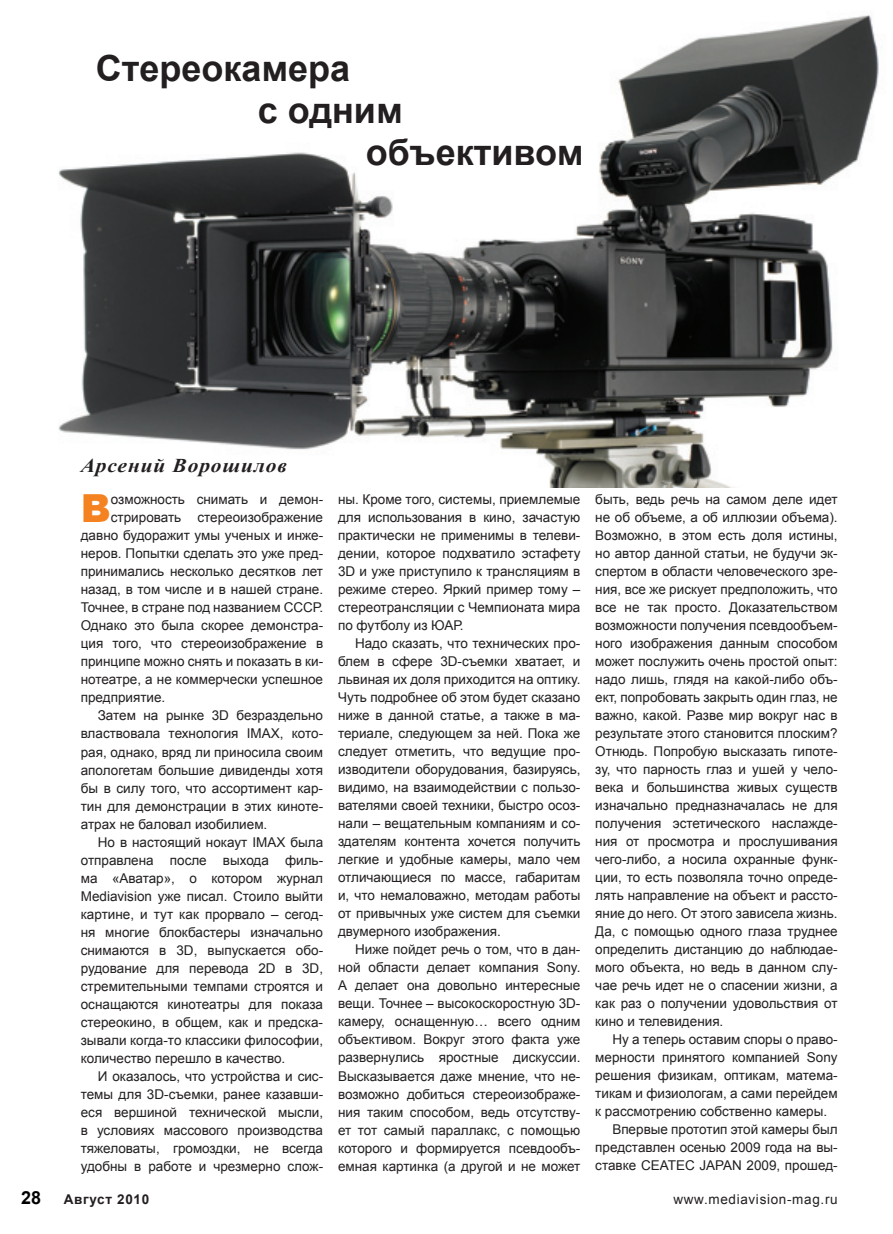
<style>
.page{position:relative;width:893px;height:1234px;background:#fff}
.page>*{position:absolute;margin:0;border:0;box-sizing:border-box;transform-origin:0 0}
.t1{font:900 38.7px "Arial";color:#f58220}
.t2{font:700 36px "Arial";color:#231f20}
.t3{font:italic 700 19.5px "Times New Roman";letter-spacing:.04em;color:#231f20;scale:1.1 1}
.t4{font:700 18px "Arial";color:#000}
.t5{font:13.5px/18px "Arial";color:#231f20;text-align:justify}
.t6{font:13.5px "Arial";letter-spacing:.05em;color:#231f20}
.t7{font:700 13.5px "Arial";letter-spacing:.05em;color:#231f20}
</style>
<div class="page">
<img style="left:58px;top:14px;width:821px;height:473px">
<h2 class="t2" style="left:96px;top:44px;width:256px">Стереокамера</h2>
<h2 class="t2" style="left:258px;top:86px;width:146px">с одним</h2>
<h2 class="t2" style="left:366px;top:128px;width:219px">объективом</h2>
<h3 class="t3" style="left:81px;top:451px;width:189px">Арсений Ворошилов</h3>
<h1 class="t1" style="left:81px;top:480px;width:32px">В</h1>
<p class="t5" style="left:111px;top:490px;width:214px">озможность снимать и демон-</p>
<p class="t5" style="left:111px;top:508px;width:214px">стрировать стереоизображение</p>
<p class="t5" style="left:81px;top:526px;width:244px">давно будоражит умы ученых и инже-</p>
<p class="t5" style="left:81px;top:544px;width:244px">неров. Попытки сделать это уже пред-</p>
<p class="t5" style="left:81px;top:562px;width:244px">принимались несколько десятков лет</p>
<p class="t5" style="left:81px;top:580px;width:244px">назад, в том числе и в нашей стране.</p>
<p class="t5" style="left:81px;top:598px;width:244px">Точнее, в стране под названием СССР.</p>
<p class="t5" style="left:81px;top:616px;width:244px">Однако это была скорее демонстра-</p>
<p class="t5" style="left:81px;top:634px;width:244px">ция того, что стереоизображение в</p>
<p class="t5" style="left:81px;top:652px;width:244px">принципе можно снять и показать в ки-</p>
<p class="t5" style="left:81px;top:670px;width:244px">нотеатре, а не коммерчески успешное</p>
<p class="t5" style="left:81px;top:688px;width:86px">предприятие.</p>
<p class="t5" style="left:98px;top:706px;width:227px">Затем на рынке 3D безраздельно</p>
<p class="t5" style="left:81px;top:724px;width:244px">властвовала технология IMAX, кото-</p>
<p class="t5" style="left:81px;top:742px;width:244px">рая, однако, вряд ли приносила своим</p>
<p class="t5" style="left:81px;top:760px;width:244px">апологетам большие дивиденды хотя</p>
<p class="t5" style="left:81px;top:778px;width:244px">бы в силу того, что ассортимент кар-</p>
<p class="t5" style="left:81px;top:796px;width:244px">тин для демонстрации в этих киноте-</p>
<p class="t5" style="left:81px;top:814px;width:188px">атрах не баловал изобилием.</p>
<p class="t5" style="left:98px;top:832px;width:227px">Но в настоящий нокаут IMAX была</p>
<p class="t5" style="left:81px;top:850px;width:244px">отправлена после выхода филь-</p>
<p class="t5" style="left:81px;top:868px;width:244px">ма «Аватар», о котором журнал</p>
<p class="t5" style="left:81px;top:886px;width:244px">Mediavision уже писал. Стоило выйти</p>
<p class="t5" style="left:81px;top:904px;width:244px">картине, и тут как прорвало – сегод-</p>
<p class="t5" style="left:81px;top:922px;width:244px">ня многие блокбастеры изначально</p>
<p class="t5" style="left:81px;top:940px;width:244px">снимаются в 3D, выпускается обо-</p>
<p class="t5" style="left:81px;top:958px;width:244px">рудование для перевода 2D в 3D,</p>
<p class="t5" style="left:81px;top:976px;width:244px">стремительными темпами строятся и</p>
<p class="t5" style="left:81px;top:994px;width:244px">оснащаются кинотеатры для показа</p>
<p class="t5" style="left:81px;top:1012px;width:244px">стереокино, в общем, как и предска-</p>
<p class="t5" style="left:81px;top:1030px;width:244px">зывали когда-то классики философии,</p>
<p class="t5" style="left:81px;top:1048px;width:206px">количество перешло в качество.</p>
<p class="t5" style="left:98px;top:1066px;width:227px">И оказалось, что устройства и сис-</p>
<p class="t5" style="left:81px;top:1084px;width:244px">темы для 3D-съемки, ранее казавши-</p>
<p class="t5" style="left:81px;top:1102px;width:244px">еся вершиной технической мысли,</p>
<p class="t5" style="left:81px;top:1120px;width:244px">в условиях массового производства</p>
<p class="t5" style="left:81px;top:1138px;width:244px">тяжеловаты, громоздки, не всегда</p>
<p class="t5" style="left:81px;top:1156px;width:244px">удобны в работе и чрезмерно слож-</p>
<p class="t5" style="left:338px;top:490px;width:244px">ны. Кроме того, системы, приемлемые для использования в кино, зачастую практически не применимы в телеви&shy;дении, которое подхватило эстафету 3D и уже приступило к трансляциям в режиме стерео. Яркий пример тому – стереотрансляции с Чемпионата мира по футболу из ЮАР.</p>
<p class="t5" style="left:338px;top:634px;width:244px;text-indent:17px">Надо сказать, что технических про&shy;блем в сфере 3D-съемки хватает, и львиная их доля приходится на оптику.<br>Чуть подробнее об этом будет сказано ниже в данной статье, а также в ма&shy;териале, следующем за ней. Пока же следует отметить, что ведущие про&shy;изводители оборудования, базируясь, видимо, на взаимодействии с пользо&shy;вателями своей техники, быстро осоз&shy;нали – вещательным компаниям и со&shy;здателям контента хочется получить легкие и удобные камеры, мало чем отличающиеся по массе, габаритам и, что немаловажно, методам работы от привычных уже систем для съемки двумерного изображения.</p>
<p class="t5" style="left:338px;top:940px;width:244px;text-indent:17px">Ниже пойдет речь о том, что в дан&shy;ной области делает компания Sony.<br>А делает она довольно интересные вещи. Точнее – высокоскоростную 3D&shy;камеру, оснащенную… всего одним объективом. Вокруг этого факта уже развернулись яростные дискуссии.<br>Высказывается даже мнение, что не&shy;возможно добиться стереоизображе&shy;ния таким способом, ведь отсутству&shy;ет тот самый параллакс, с помощью которого и формируется псевдообъ&shy;емная картинка (а другой и не может</p>
<p class="t5" style="left:595px;top:490px;width:244px">быть, ведь речь на самом деле идет не об объеме, а об иллюзии объема).<br>Возможно, в этом есть доля истины, но автор данной статьи, не будучи эк&shy;спертом в области человеческого зре&shy;ния, все же рискует предположить, что все не так просто. Доказательством возможности получения псевдообъем&shy;ного изображения данным способом может послужить очень простой опыт: надо лишь, глядя на какой-либо объ&shy;ект, попробовать закрыть один глаз, не важно, какой. Разве мир вокруг нас в результате этого становится плоским?<br>Отнюдь. Попробую высказать гипоте&shy;зу, что парность глаз и ушей у чело&shy;века и большинства живых существ изначально предназначалась не для получения эстетического наслажде&shy;ния от просмотра и прослушивания чего-либо, а носила охранные функ&shy;ции, то есть позволяла точно опреде&shy;лять направление на объект и рассто&shy;яние до него. От этого зависела жизнь.<br>Да, с помощью одного глаза труднее определить дистанцию до наблюдае&shy;мого объекта, но ведь в данном слу&shy;чае речь идет не о спасении жизни, а как раз о получении удовольствия от кино и телевидения.</p>
<p class="t5" style="left:612px;top:1030px;width:227px">Ну а теперь оставим споры о право-</p>
<p class="t5" style="left:595px;top:1048px;width:244px">мерности принятого компанией Sony</p>
<p class="t5" style="left:595px;top:1066px;width:244px">решения физикам, оптикам, матема-</p>
<p class="t5" style="left:595px;top:1084px;width:244px">тикам и физиологам, а сами перейдем</p>
<p class="t5" style="left:595px;top:1102px;width:233px">к рассмотрению собственно камеры.</p>
<p class="t5" style="left:612px;top:1120px;width:227px">Впервые прототип этой камеры был</p>
<p class="t5" style="left:595px;top:1138px;width:244px">представлен осенью 2009 года на вы-</p>
<p class="t5" style="left:595px;top:1156px;width:244px">ставке CEATEC JAPAN 2009, прошед-</p>
<h3 class="t4" style="left:21px;top:1185px;width:22px">28</h3>
<p class="t7" style="left:64px;top:1190px;width:87px">Август 2010</p>
<p class="t6" style="left:673px;top:1190px;width:166px">www.mediavision-mag.ru</p>
</div>
